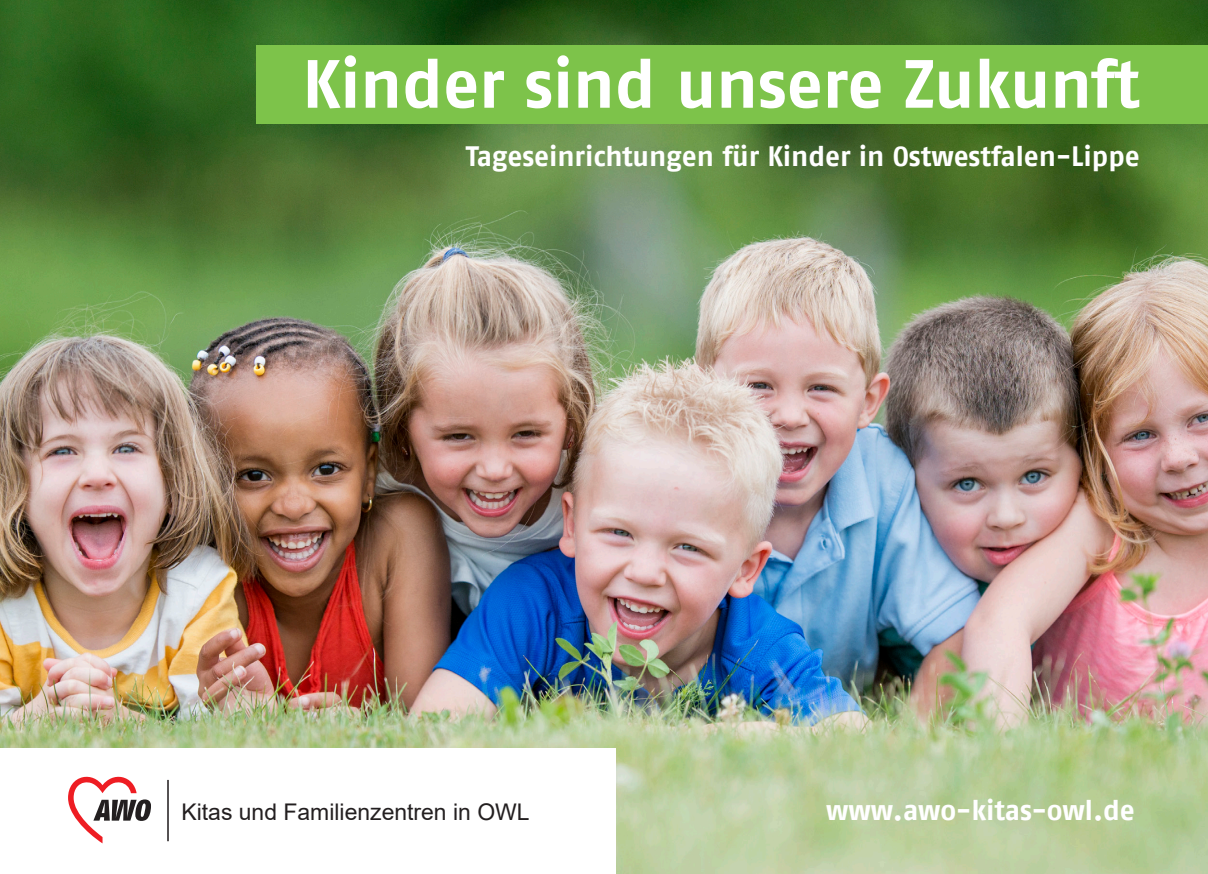
<style>
.page{position:relative;width:1208px;height:874px;background:#fff}
.page>*{position:absolute;margin:0;border:0;box-sizing:border-box;transform-origin:0 0}
.t1{font:700 68px "AWO Fago Office";letter-spacing:-.005em;color:#fff}
.t2{font:700 28px "AWO Fago Office";letter-spacing:-.005em;color:#fff}
.t3{font:23px "Arial";color:#231f20}
</style>
<div class="page">
<img style="left:0;top:0;width:1208px;height:873px">
<div style="left:257px;top:45px;width:951px;height:79px;background:#7dc34a"></div>
<div style="left:0;top:748px;width:615px;height:125px;background:#fff"></div>
<hr style="left:167px;top:779px;width:2px;height:61px;background:#231f20">
<svg style="left:68px;top:776px;width:83px;height:67px"></svg>
<p class="t1" style="left:302px;top:44px;width:839px">Kinder sind unsere Zukunft</p>
<p class="t2" style="left:466px;top:139px;width:675px">Tageseinrichtungen für Kinder in Ostwestfalen-Lippe</p>
<p class="t3" style="left:181px;top:795px;width:350px">Kitas und Familienzentren in OWL</p>
<p class="t2" style="left:826px;top:793px;width:310px">www.awo-kitas-owl.de</p>
</div>
